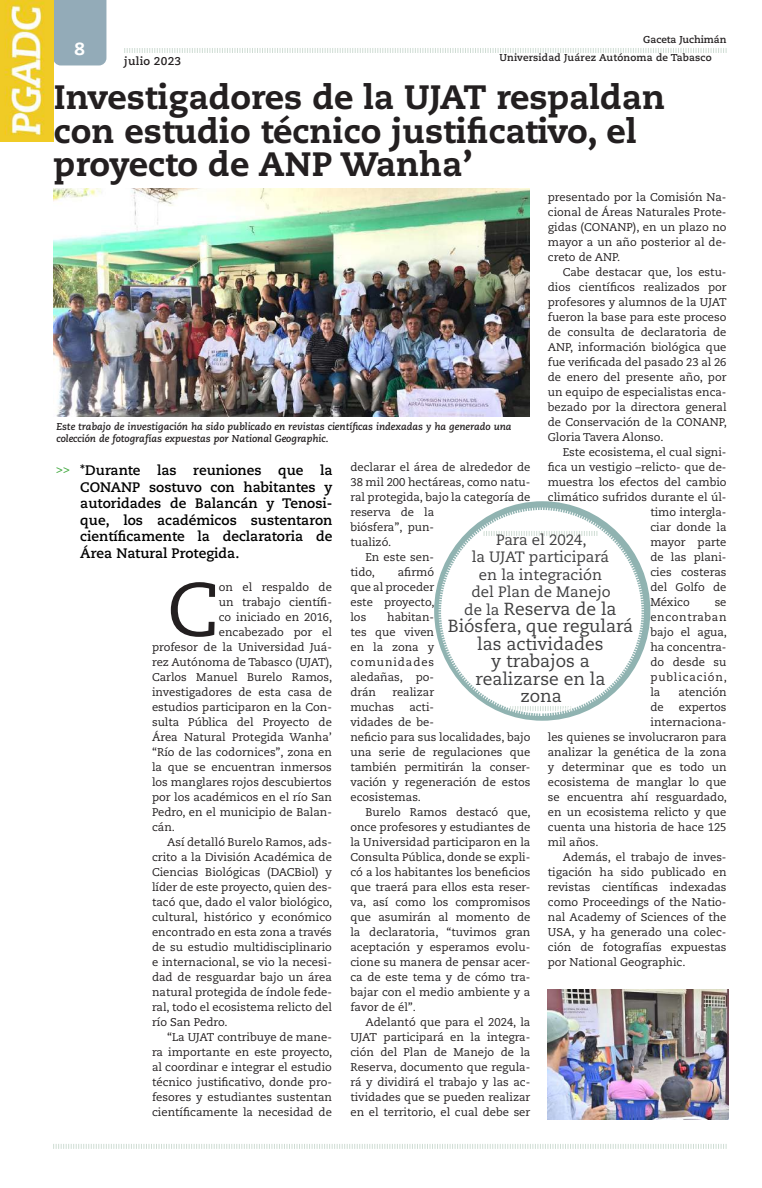
<style>
.page{position:relative;width:762px;height:1188px;background:#fff}
.page>*{position:absolute;margin:0;border:0;box-sizing:border-box;transform-origin:0 0}
.t1{font:75.5px "Caecilia LT Std";color:#231f20}
.t2{font:800 33.75px/33.8px "Caecilia LT Std";color:#231f20}
.t3{font:17.5px/17.5px "Caecilia LT Std";color:#3e3e3f;text-align:center}
.t4{font:800 17.5px "Caecilia LT Std";color:#fff}
.t5{font:15px/17.5px "Caecilia LT Std";color:#3e3e3f;text-align:center}
.t6{font:700 13.75px/16.5px "Caecilia LT Std";color:#000;text-align:justify}
.t7{font:11.25px/15px "Caecilia LT Std";color:#231f20;text-align:justify}
.t8{font:700 11.25px "Caecilia LT Std";letter-spacing:.02em;color:#231f20}
.t9{font:700 11.25px "Caecilia LT Std";color:#44aa42}
.t10{font:italic 700 10px/12px "Caecilia LT Std";color:#231f20}
.t11{font:700 10px "Caecilia LT Std";letter-spacing:.02em;color:#231f20}
.t12{font:700 10px "Caecilia LT Std";color:#231f20}
.s1{font-size:15px}
</style>
<div class="page">
<svg style="left:53px;top:1144px;width:674px;height:5px"></svg>
<svg style="left:124px;top:48px;width:603px;height:5px"></svg>
<div style="left:53px;top:0;width:53px;height:65px;background:#93abb8"></div>
<img style="left:0;top:0;width:53px;height:142px">
<svg style="left:438px;top:506px;width:207px;height:210px"></svg>
<img style="left:54px;top:188px;width:476px;height:228px">
<img style="left:548px;top:989px;width:180px;height:130px">
<h3 class="t4" style="left:75px;top:38px;width:12px">8</h3>
<p class="t8" style="left:124px;top:55px;width:59px">julio 2023</p>
<p class="t12" style="left:643px;top:34px;width:85px">Gaceta Juchimán</p>
<p class="t11" style="left:499px;top:51px;width:214px">Universidad Juárez Autónoma de Tabasco</p>
<h2 class="t2" style="left:54px;top:80px;width:613px">Investigadores de la UJAT respaldan con estudio técnico justificativo, el proyecto de ANP Wanha’</h2>
<p class="t7" style="left:548px;top:189px;width:180px">presentado por la Comisión Na&shy;cional de Áreas Naturales Prote&shy;gidas (CONANP), en un plazo no mayor a un año posterior al de&shy;creto de ANP.</p>
<p class="t7" style="left:548px;top:264px;width:181px;text-indent:15px">Cabe destacar que, los estu&shy;dios científicos realizados por profesores y alumnos de la UJAT fueron la base para este proceso de consulta de declaratoria de ANP, información biológica que fue verificada del pasado 23 al 26 de enero del presente año, por un equipo de especialistas enca&shy;bezado por la directora general de Conservación de la CONANP, Gloria Tavera Alonso.</p>
<p class="t7" style="left:563px;top:444px;width:165px">Este ecosistema, el cual signi-</p>
<p class="t7" style="left:548px;top:459px;width:180px">fica un vestigio –relicto- que de-</p>
<p class="t7" style="left:548px;top:474px;width:180px">muestra los efectos del cambio</p>
<p class="t7" style="left:548px;top:489px;width:180px">climático sufridos durante el úl-</p>
<p class="t7" style="left:650px;top:504px;width:78px">timo intergla-</p>
<p class="t7" style="left:650px;top:519px;width:78px">ciar donde la</p>
<p class="t7" style="left:650px;top:534px;width:78px">mayor parte</p>
<p class="t7" style="left:650px;top:549px;width:78px">de las plani-</p>
<p class="t7" style="left:650px;top:564px;width:78px">cies costeras</p>
<p class="t7" style="left:650px;top:579px;width:78px">del Golfo de</p>
<p class="t7" style="left:650px;top:594px;width:41px">México</p>
<p class="t10" style="left:56px;top:421px;width:457px">Este trabajo de investigación ha sido publicado en revistas científicas indexadas y ha generado una colección de fotografías expuestas por National Geographic.</p>
<p class="t7" style="left:350px;top:459px;width:181px">declarar el área de alrededor de</p>
<p class="t7" style="left:350px;top:474px;width:181px">38 mil 200 hectáreas, como natu-</p>
<p class="t7" style="left:350px;top:489px;width:181px">ral protegida, bajo la categoría de</p>
<p class="t7" style="left:350px;top:504px;width:85px">reserva de la</p>
<p class="t7" style="left:350px;top:519px;width:85px">biósfera”, pun-</p>
<p class="t7" style="left:350px;top:534px;width:42px">tualizó.</p>
<p class="t7" style="left:365px;top:549px;width:70px">En este sen-</p>
<p class="t7" style="left:350px;top:564px;width:26px">tido,</p>
<p class="t6" style="left:80px;top:462px;width:254px">*Durante las reuniones que la CONANP sostuvo con habitantes y autoridades de Balancán y Tenosi&shy;que, los académicos sustentaron científicamente la declaratoria de Área Natural Protegida.</p>
<p class="t9" style="left:56px;top:462px;width:15px">&gt;&gt;</p>
<h3 class="t5" style="left:471px;top:531px;width:141px">Para el 2024,<br>la UJAT participará en la integración del Plan de Manejo</h3>
<h3 class="t3" style="left:448px;top:600px;width:187px"><span class="s1">de la</span> Reserva de la<br>Biósfera, que regulará las actividades<br>y trabajos a realizarse en la<br>zona</h3>
<p class="t7" style="left:350px;top:564px;width:86px;text-indent:47px">afirmó que al proceder este proyecto, los</p>
<h1 class="t1" style="left:167px;top:566px;width:53px">C</h1>
<p class="t7" style="left:219px;top:579px;width:115px">on el respaldo de</p>
<p class="t7" style="left:219px;top:594px;width:115px">un trabajo científi-</p>
<p class="t7" style="left:219px;top:609px;width:115px">co iniciado en 2016,</p>
<p class="t7" style="left:219px;top:624px;width:115px">encabezado por el</p>
<p class="t7" style="left:152px;top:639px;width:181px">profesor de la Universidad Juá-</p>
<p class="t7" style="left:152px;top:654px;width:182px">rez Autónoma de Tabasco (UJAT),</p>
<p class="t7" style="left:152px;top:669px;width:182px">Carlos Manuel Burelo Ramos,</p>
<p class="t7" style="left:152px;top:684px;width:181px">investigadores de esta casa de</p>
<p class="t7" style="left:152px;top:699px;width:181px">estudios participaron en la Con-</p>
<p class="t7" style="left:152px;top:714px;width:181px">sulta Pública del Proyecto de</p>
<p class="t7" style="left:152px;top:729px;width:181px">Área Natural Protegida Wanha’</p>
<p class="t7" style="left:152px;top:744px;width:181px">“Río de las codornices”, zona en</p>
<p class="t7" style="left:152px;top:759px;width:181px">la que se encuentran inmersos</p>
<p class="t7" style="left:152px;top:774px;width:181px">los manglares rojos descubiertos</p>
<p class="t7" style="left:152px;top:789px;width:181px">por los académicos en el río San</p>
<p class="t7" style="left:152px;top:804px;width:181px">Pedro, en el municipio de Balan-</p>
<p class="t7" style="left:152px;top:819px;width:24px">cán.</p>
<p class="t7" style="left:167px;top:834px;width:166px">Así detalló Burelo Ramos, ads-</p>
<p class="t7" style="left:152px;top:849px;width:181px">crito a la División Académica de</p>
<p class="t7" style="left:152px;top:864px;width:181px">Ciencias Biológicas (DACBiol) y</p>
<p class="t7" style="left:152px;top:879px;width:181px">líder de este proyecto, quien des-</p>
<p class="t7" style="left:152px;top:894px;width:182px">tacó que, dado el valor biológico,</p>
<p class="t7" style="left:152px;top:909px;width:181px">cultural, histórico y económico</p>
<p class="t7" style="left:152px;top:924px;width:181px">encontrado en esta zona a través</p>
<p class="t7" style="left:152px;top:939px;width:181px">de su estudio multidisciplinario</p>
<p class="t7" style="left:152px;top:954px;width:181px">e internacional, se vio la necesi-</p>
<p class="t7" style="left:152px;top:969px;width:181px">dad de resguardar bajo un área</p>
<p class="t7" style="left:152px;top:984px;width:181px">natural protegida de índole fede-</p>
<p class="t7" style="left:152px;top:999px;width:181px">ral, todo el ecosistema relicto del</p>
<p class="t7" style="left:152px;top:1014px;width:77px">río San Pedro.</p>
<p class="t7" style="left:167px;top:1029px;width:166px">“La UJAT contribuye de mane-</p>
<p class="t7" style="left:152px;top:1044px;width:182px">ra importante en este proyecto,</p>
<p class="t7" style="left:152px;top:1059px;width:181px">al coordinar e integrar el estudio</p>
<p class="t7" style="left:152px;top:1074px;width:181px">técnico justificativo, donde pro-</p>
<p class="t7" style="left:152px;top:1089px;width:181px">fesores y estudiantes sustentan</p>
<p class="t7" style="left:152px;top:1104px;width:181px">científicamente la necesidad de</p>
<p class="t7" style="left:650px;top:594px;width:78px;text-indent:64px">se encontraban bajo el agua, ha concentra&shy;do desde su publicación, la</p>
<p class="t7" style="left:350px;top:609px;width:85px;text-indent:37px">habitan&shy;tes que viven en la zona y comunidades aledañas, po&shy;drán</p>
<p class="t7" style="left:678px;top:684px;width:50px">atención</p>
<p class="t7" style="left:350px;top:684px;width:85px;text-indent:42px">realizar muchas</p>
<p class="t7" style="left:350px;top:699px;width:181px;text-align:left;text-indent:59px">acti-<br>vidades de be-<br>neficio para sus localidades, bajo una serie de regulaciones que también permitirán la conser&shy;vación y regeneración de estos ecosistemas.</p>
<p class="t7" style="left:350px;top:804px;width:182px;text-indent:15px">Burelo Ramos destacó que, once profesores y estudiantes de la Universidad participaron en la Consulta Pública, donde se expli&shy;có a los habitantes los beneficios que traerá para ellos esta reser&shy;va, así como los compromisos que asumirán al momento de la declaratoria, “tuvimos gran aceptación y esperamos evolu&shy;cione su manera de pensar acer&shy;ca de este tema y de cómo tra&shy;bajar con el medio ambiente y a favor de él”.</p>
<p class="t7" style="left:350px;top:1014px;width:181px;text-indent:15px">Adelantó que para el 2024, la UJAT participará en la integra&shy;ción del Plan de Manejo de la Reserva, documento que regula&shy;rá y dividirá el trabajo y las ac&shy;tividades que se pueden realizar en el territorio, el cual debe ser</p>
<p class="t7" style="left:650px;top:699px;width:15px">de</p>
<p class="t7" style="left:679px;top:699px;width:49px">expertos</p>
<p class="t7" style="left:650px;top:714px;width:78px">internaciona-</p>
<p class="t7" style="left:548px;top:729px;width:180px">les quienes se involucraron para</p>
<p class="t7" style="left:548px;top:744px;width:180px">analizar la genética de la zona</p>
<p class="t7" style="left:548px;top:759px;width:180px">y determinar que es todo un</p>
<p class="t7" style="left:548px;top:774px;width:180px">ecosistema de manglar lo que</p>
<p class="t7" style="left:548px;top:789px;width:181px">se encuentra ahí resguardado,</p>
<p class="t7" style="left:548px;top:804px;width:180px">en un ecosistema relicto y que</p>
<p class="t7" style="left:548px;top:819px;width:180px">cuenta una historia de hace 125</p>
<p class="t7" style="left:548px;top:834px;width:52px">mil años.</p>
<p class="t7" style="left:563px;top:849px;width:165px">Además, el trabajo de inves-</p>
<p class="t7" style="left:548px;top:864px;width:180px">tigación ha sido publicado en</p>
<p class="t7" style="left:548px;top:879px;width:180px">revistas científicas indexadas</p>
<p class="t7" style="left:548px;top:894px;width:180px">como Proceedings of the Natio-</p>
<p class="t7" style="left:548px;top:909px;width:180px">nal Academy of Sciences of the</p>
<p class="t7" style="left:548px;top:924px;width:180px">USA, y ha generado una colec-</p>
<p class="t7" style="left:548px;top:939px;width:180px">ción de fotografías expuestas</p>
<p class="t7" style="left:548px;top:954px;width:139px">por National Geographic.</p>
</div>
